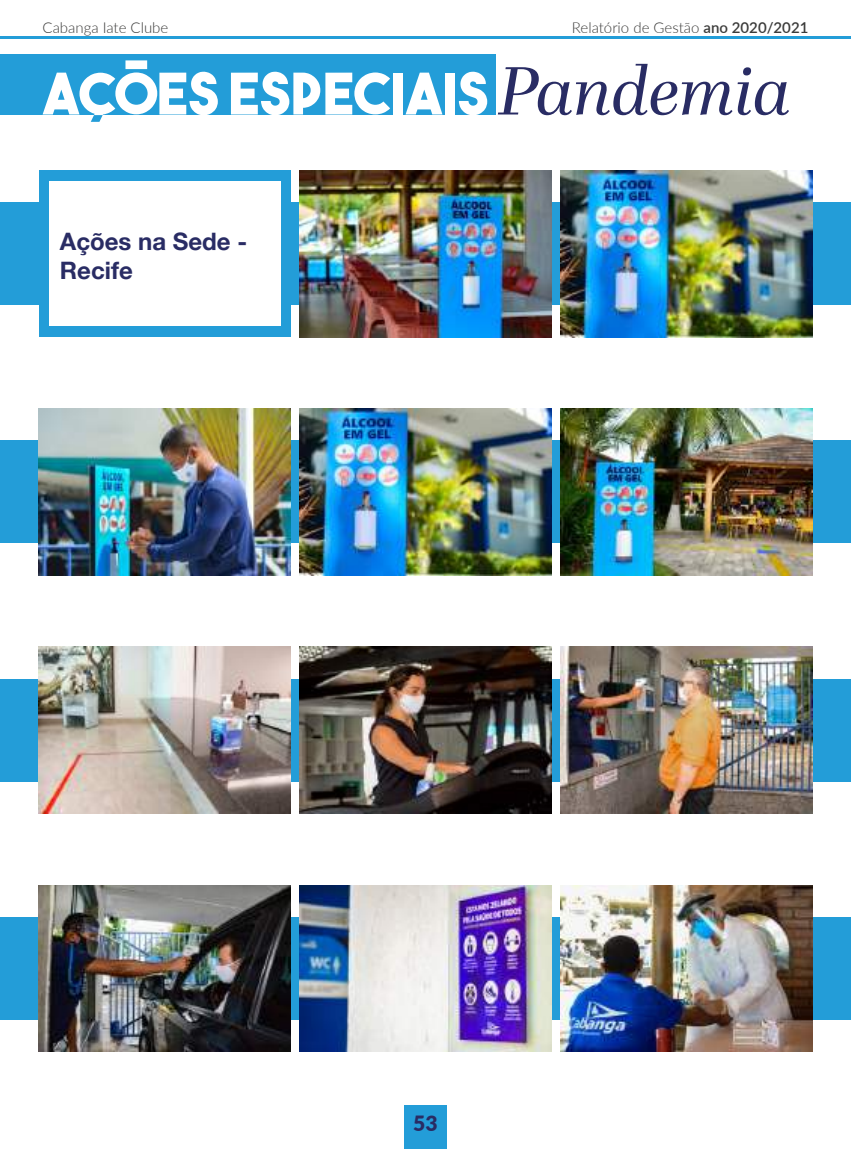
<style>
.page{position:relative;width:851px;height:1149px;background:#fff}
.page>*{position:absolute;margin:0;border:0;box-sizing:border-box;transform-origin:0 0}
.t1{font:57px "The Bold Font";color:#fff}
.t2{font:700 24px/28.8px "Helvetica Neue";color:#292c64}
.t3{font:900 21px "Lato";color:#292c64}
.t4{font:300 15px "Lato";color:#3c3c3b}
.s1{font-weight:600}
.s2{font-family:"Abril Display";font-style:italic;font-size:67.5px;color:#292c64}
</style>
<div class="page">
<hr style="left:0;top:36px;width:850px;height:2px;background:#239dd8">
<div style="left:404px;top:1104px;width:42px;height:44px;background:#239dd8"></div>
<div style="left:0;top:202px;width:850px;height:103px;background:#239dd8"></div>
<div style="left:0;top:440px;width:850px;height:103px;background:#239dd8"></div>
<div style="left:0;top:678px;width:850px;height:103px;background:#239dd8"></div>
<div style="left:0;top:916px;width:850px;height:103px;background:#239dd8"></div>
<div style="left:39px;top:171px;width:251px;height:166px;background:#239dd8"></div>
<div style="left:49px;top:181px;width:231px;height:145px;background:#fff"></div>
<img style="left:39px;top:646px;width:251px;height:167px">
<img style="left:299px;top:646px;width:252px;height:167px">
<img style="left:560px;top:408px;width:252px;height:167px">
<img style="left:299px;top:408px;width:252px;height:167px">
<img style="left:39px;top:408px;width:251px;height:167px">
<img style="left:560px;top:171px;width:252px;height:166px">
<img style="left:299px;top:171px;width:252px;height:166px">
<img style="left:39px;top:885px;width:251px;height:166px">
<img style="left:560px;top:646px;width:252px;height:167px">
<img style="left:299px;top:885px;width:252px;height:166px">
<img style="left:560px;top:885px;width:252px;height:166px">
<div style="left:0;top:54px;width:495px;height:61px;background:#239dd8"></div>
<svg style="left:91px;top:115px;width:12px;height:7px"></svg>
<p class="t4" style="left:43px;top:17px;width:127px">Cabanga Iate Clube</p>
<p class="t4" style="left:571px;top:17px;width:238px">Relatório de Gestão <span class="s1">ano 2020/2021</span></p>
<h1 class="t1" style="left:43px;top:58px;width:750px">AÇÕES ESPECIAIS <span class="s2">Pandemia</span></h1>
<h2 class="t2" style="left:60px;top:227px;width:189px">Ações na Sede -<br>Recife</h2>
<h3 class="t3" style="left:413px;top:1106px;width:26px">53</h3>
</div>
